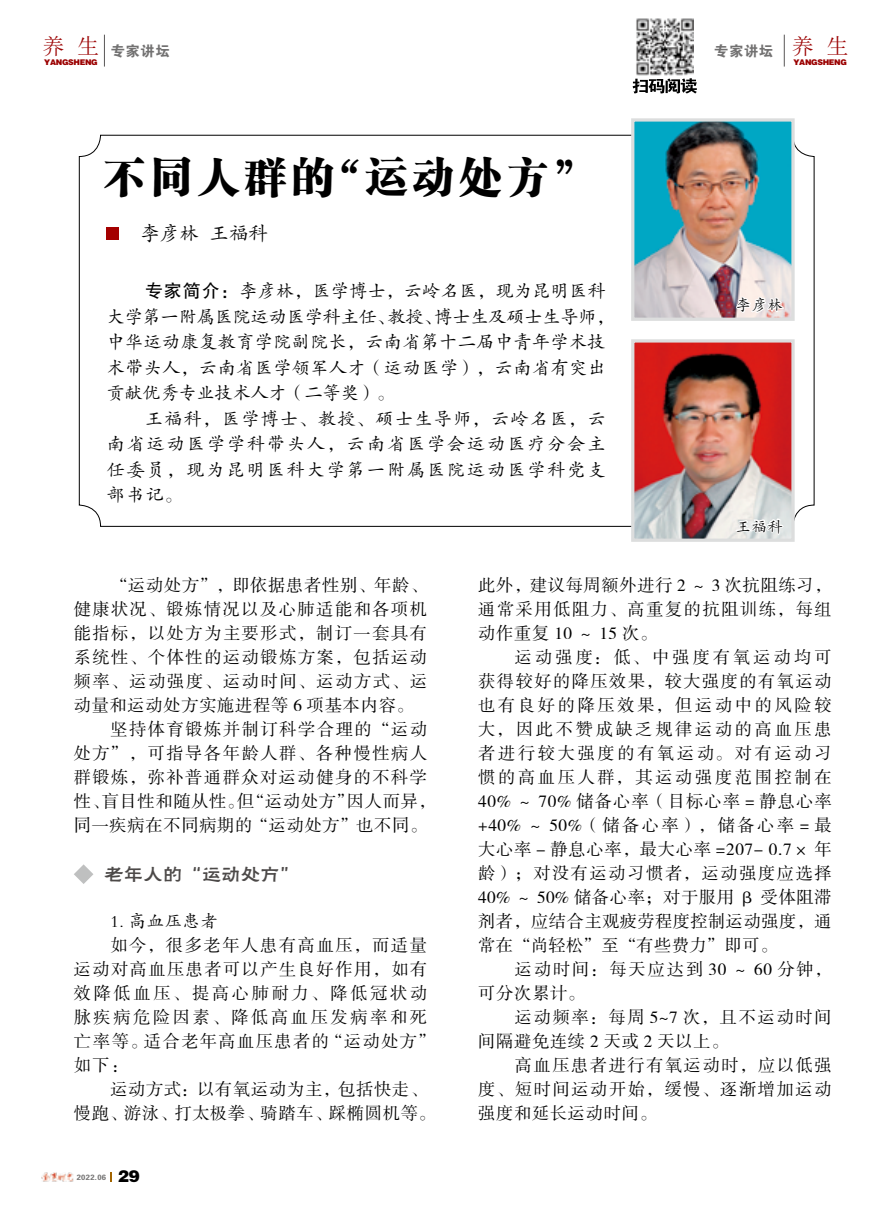
<style>
.page{position:relative;width:893px;height:1212px;background:#fff}
.page>*{position:absolute;margin:0;border:0;box-sizing:border-box;transform-origin:0 0}
.t1{font:42px "FZCSK GBK1 0";letter-spacing:.12em;color:#000}
.t2{font:22.2px "Sim Sun";color:#9b0000}
.t3{font:19.5px "FZHLK GBK1 0";color:#4c4948}
.t4{font:19.5px "FZKTK GBK1 0";color:#000}
.t5{font:18px/25.5px "FZKTK GBK1 0";letter-spacing:.03em;color:#000}
.t6{font:17.25px/24px "FZSSK GBK1 0";letter-spacing:.085em;color:#000;text-align:justify}
.t7{font:17.25px/24px "FZSSK GBK1 0";letter-spacing:.04em;color:#000}
.t8{font:17.25px/24px "FZSSK GBK1 0";letter-spacing:.11em;color:#000}
.t9{font:17.25px "FZKTK GBK1 0";letter-spacing:.04em;color:#000}
.t10{font:15px "FZKTK GBK1 0";letter-spacing:.06em;color:#000}
.t11{font:14.25px "FZDHTK GBK1 0";letter-spacing:.04em;color:#727171}
.t12{font:7.8px "FZCCHK GBK1 0";letter-spacing:-.04em;color:#9b0000}
.t13{font:7.65px "FZDHTK GBK1 0";letter-spacing:.04em;color:#727171}
.s1{font-family:"FZHTK GBK1 0"}
.s2{font-family:"FZCCHK GBK1 0";font-size:16.5px;color:#000}
</style>
<div class="page">
<img style="left:42px;top:1172px;width:32px;height:10px">
<svg style="left:110px;top:1172px;width:2px;height:10px"></svg>
<hr style="left:104px;top:35px;width:1px;height:32px;background:#595757">
<img style="left:636px;top:18px;width:58px;height:57px">
<svg style="left:633px;top:78px;width:64px;height:16px"></svg>
<svg style="left:74px;top:864px;width:19px;height:20px"></svg>
<div style="left:107px;top:227px;width:12px;height:12px;background:#a40000"></div>
<img style="left:635px;top:343px;width:156px;height:195px">
<div style="left:631px;top:339px;width:164px;height:203px;border:3px solid #dcdddd"></div>
<svg style="left:735px;top:498px;width:49px;height:38px"></svg>
<img style="left:635px;top:122px;width:156px;height:195px">
<div style="left:631px;top:118px;width:164px;height:203px;border:3px solid #dcdddd"></div>
<svg style="left:735px;top:288px;width:47px;height:33px"></svg>
<hr style="left:784px;top:35px;width:1px;height:32px;background:#595757">
<p class="t2" style="left:43px;top:35px;width:58px">养 生</p>
<p class="t12" style="left:44px;top:58px;width:55px">YANGSHENG</p>
<p class="t11" style="left:111px;top:43px;width:60px">专家讲坛</p>
<h1 class="t1" style="left:104px;top:154px;width:494px">不同人群的“运动处方”</h1>
<p class="t4" style="left:140px;top:223px;width:129px">李彦林 王福科</p>
<p class="t5" style="left:107px;top:279px;width:509px;text-indent:38px"><span class="s1">专家简介：</span>李彦林，医学博士，云岭名医，现为昆明医科大学第一附属医院运动医学科主任、教授、博士生及硕士生导师，中华运动康复教育学院副院长，云南省第十二届中青年学术技术带头人，云南省医学领军人才（运动医学），云南省有突出贡献优秀专业技术人才（二等奖）。</p>
<p class="t5" style="left:107px;top:406px;width:500px;text-align:justify;text-indent:38px">王福科，医学博士、教授、硕士生导师，云岭名医，云南省运动医学学科带头人，云南省医学会运动医疗分会主任委员，现为昆明医科大学第一附属医院运动医学科党支部书记。</p>
<p class="t11" style="left:714px;top:43px;width:60px">专家讲坛</p>
<p class="t2" style="left:792px;top:35px;width:58px">养 生</p>
<p class="t12" style="left:793px;top:58px;width:55px">YANGSHENG</p>
<p class="t10" style="left:736px;top:297px;width:48px">李彦林</p>
<p class="t10" style="left:736px;top:519px;width:48px">王福科</p>
<p class="t7" style="left:110px;top:574px;width:318px">“运动处方”，即依据患者性别、年龄、</p>
<p class="t6" style="left:74px;top:598px;width:355px">健康状况、锻炼情况以及心肺适能和各项机</p>
<p class="t6" style="left:74px;top:622px;width:355px">能指标，以处方为主要形式，制订一套具有</p>
<p class="t6" style="left:74px;top:646px;width:355px">系统性、个体性的运动锻炼方案，包括运动</p>
<p class="t6" style="left:74px;top:670px;width:355px">频率、运动强度、运动时间、运动方式、运</p>
<p class="t7" style="left:74px;top:694px;width:342px">动量和运动处方实施进程等 6 项基本内容。</p>
<p class="t6" style="left:110px;top:718px;width:318px">坚持体育锻炼并制订科学合理的“运动</p>
<p class="t6" style="left:74px;top:742px;width:355px">处方”，可指导各年龄人群、各种慢性病人</p>
<p class="t6" style="left:74px;top:766px;width:355px">群锻炼，弥补普通群众对运动健身的不科学</p>
<p class="t7" style="left:74px;top:790px;width:364px">性、盲目性和随从性。但“运动处方”因人而异，</p>
<p class="t7" style="left:74px;top:814px;width:355px">同一疾病在不同病期的“运动处方”也不同。</p>
<p class="t3" style="left:104px;top:864px;width:196px">老年人的“运动处方”</p>
<p class="t9" style="left:110px;top:912px;width:109px">1. 高血压患者</p>
<p class="t6" style="left:74px;top:934px;width:364px;text-align:left;text-indent:37px">如今，很多老年人患有高血压，而适量运动对高血压患者可以产生良好作用，如有效降低血压、提高心肺耐力、降低冠状动脉疾病危险因素、降低高血压发病率和死亡率等。适合老年高血压患者的“运动处方”如下：</p>
<p class="t7" style="left:74px;top:1078px;width:364px;text-indent:37px">运动方式：以有氧运动为主，包括快走、慢跑、游泳、打太极拳、骑踏车、踩椭圆机等。</p>
<p class="t13" style="left:77px;top:1173px;width:65px">2022.06 <span class="s2">29</span></p>
<p class="t6" style="left:478px;top:574px;width:355px">此外，建议每周额外进行 2 ～ 3 次抗阻练习，通常采用低阻力、高重复的抗阻训练，每组动作重复 10 ～ 15 次。</p>
<p class="t6" style="left:478px;top:646px;width:355px;text-indent:37px">运动强度：低、中强度有氧运动均可获得较好的降压效果，较大强度的有氧运动也有良好的降压效果，但运动中的风险较大，因此不赞成缺乏规律运动的高血压患者进行较大强度的有氧运动。对有运动习惯的高血压人群，其运动强度范围控制在40% ～ 70% 储备心率（目标心率 = 静息心率+40% ～ 50%（储备心率），储备心率 = 最大心率 - 静息心率，最大心率 =207- 0.7× 年龄）；对没有运动习惯者，运动强度应选择40% ～ 50% 储备心率；对于服用 β 受体阻滞剂者，应结合主观疲劳程度控制运动强度，通常在“尚轻松”至“有些费力”即可。</p>
<p class="t8" style="left:478px;top:958px;width:355px;text-indent:37px">运动时间：每天应达到 30 ～ 60 分钟，可分次累计。</p>
<p class="t6" style="left:478px;top:1006px;width:355px;text-indent:37px">运动频率：每周 5~7 次，且不运动时间间隔避免连续 2 天或 2 天以上。</p>
<p class="t6" style="left:478px;top:1054px;width:355px;text-indent:37px">高血压患者进行有氧运动时，应以低强度、短时间运动开始，缓慢、逐渐增加运动强度和延长运动时间。</p>
</div>
